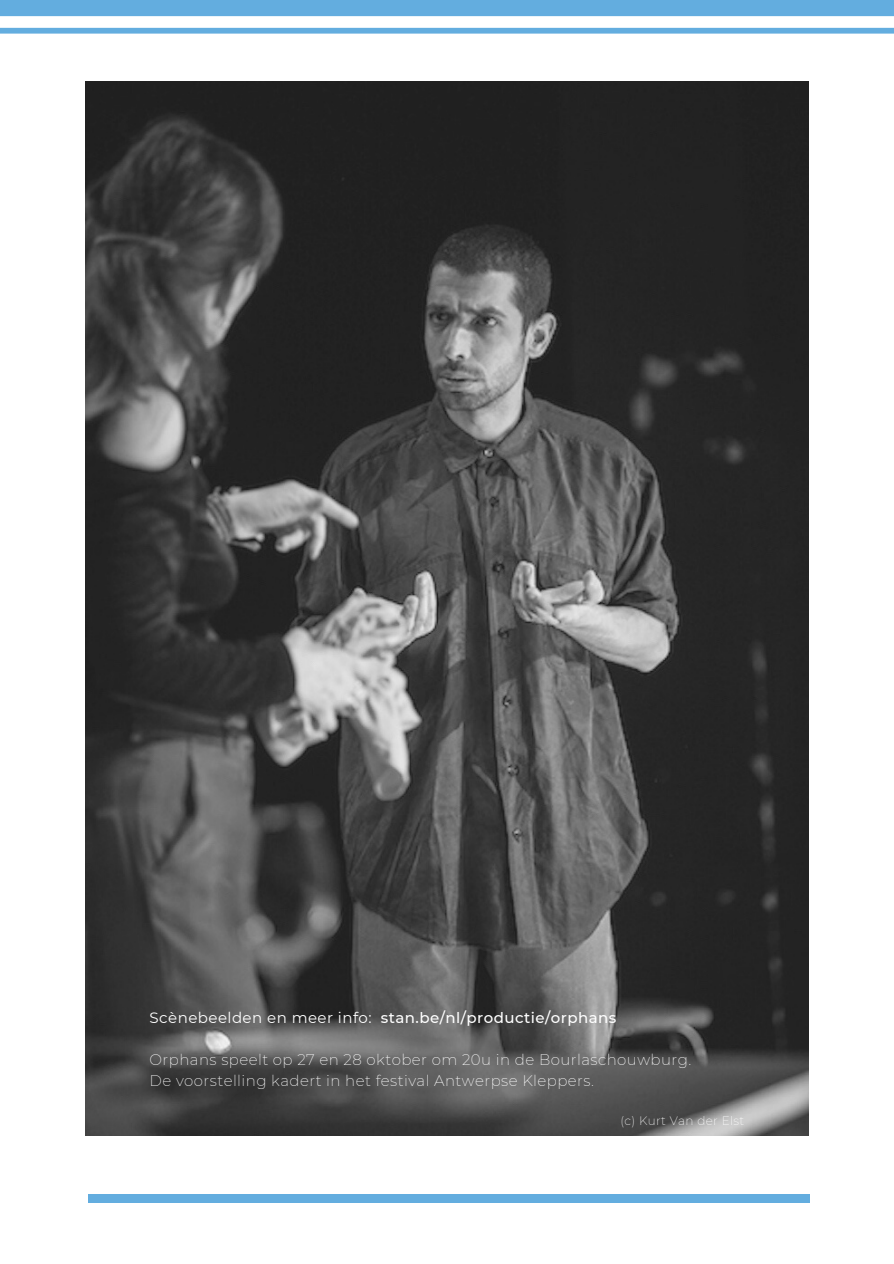
<style>
.page{position:relative;width:894px;height:1264px;background:#fff}
.page>*{position:absolute;margin:0;border:0;box-sizing:border-box;transform-origin:0 0}
.t1{font:200 15px "Montserrat";letter-spacing:.03em;color:#fff}
.t2{font:500 15px "Montserrat";letter-spacing:.03em;color:#fff}
.t3{font:200 12px "Montserrat";letter-spacing:.03em;color:#fff}
.s1{font-weight:400}
</style>
<div class="page">
<img style="left:85px;top:82px;width:723px;height:1053px">
<div style="left:88px;top:1194px;width:721px;height:8px;background:#63addf"></div>
<svg style="left:0;top:0;width:893px;height:34px"></svg>
<p class="t2" style="left:150px;top:1008px;width:468px"><span class="s1">Scènebeelden en meer info:</span> stan.be/nl/productie/orphans</p>
<p class="t1" style="left:150px;top:1050px;width:543px">Orphans speelt op 27 en 28 oktober om 20u in de Bourlaschouwburg.</p>
<p class="t1" style="left:150px;top:1071px;width:445px">De voorstelling kadert in het festival Antwerpse Kleppers.</p>
<p class="t3" style="left:620px;top:1113px;width:125px">(c) Kurt Van der Elst</p>
</div>
